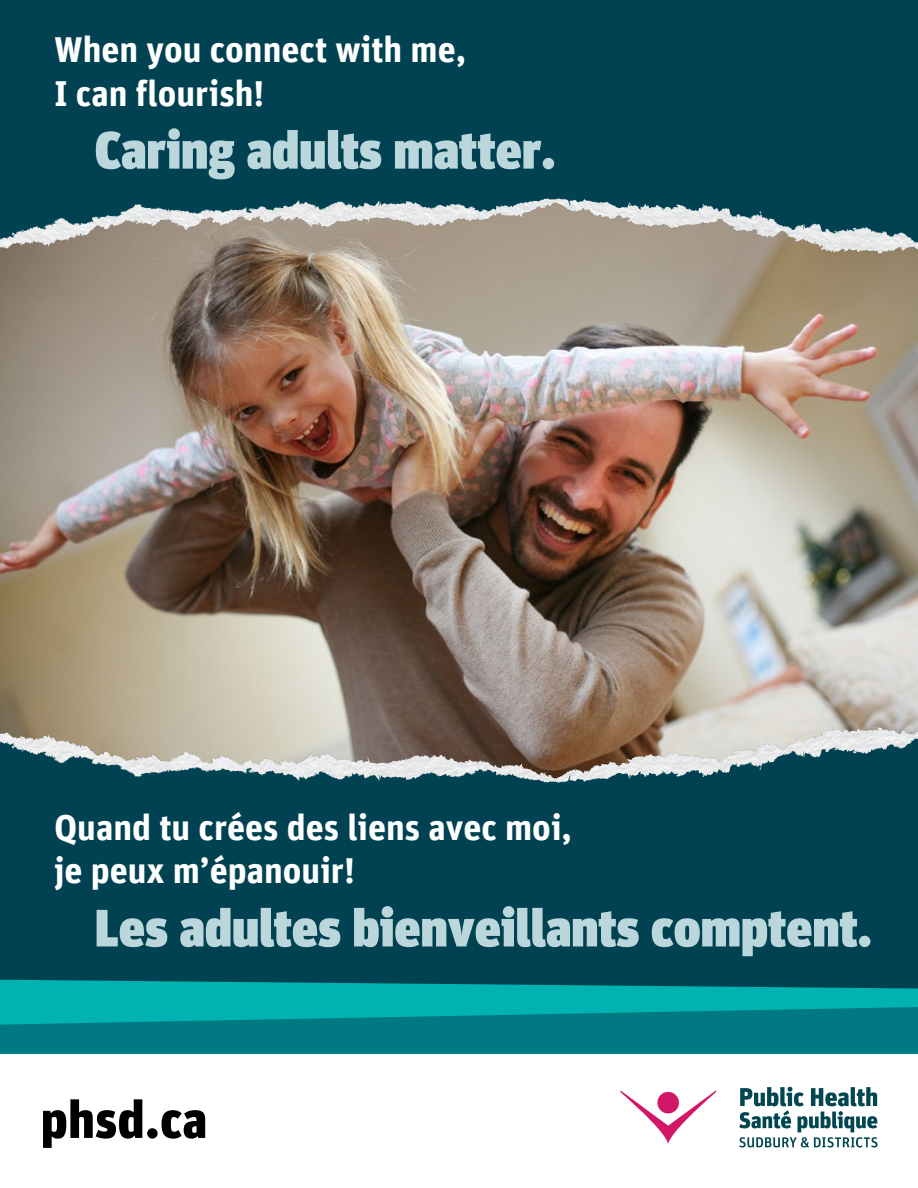
<style>
.page{position:relative;width:918px;height:1188px;background:#fff}
.page>*{position:absolute;margin:0;border:0;box-sizing:border-box;transform-origin:0 0}
.Tagline_-_turquoise_20__FR{font:900 52.5px "Unit Pro";color:#bcd7db}
.Tagline_-_turquoise_20{font:900 52.5px "Unit Pro";color:#bcd7db}
.PHSD{font:900 52.5px "Unit Pro";color:#000}
.Message_-_white_FR{font:700 36px "Unit Pro";color:#fff}
.Message_-_white{font:700 36px "Unit Pro";color:#fff}
</style>
<div class="page">
<img style="left:0;top:258px;width:918px;height:465px">
<img style="left:0;top:723px;width:918px;height:13px">
<img style="left:867px;top:725px;width:51px;height:10px">
<svg style="left:0;top:736px;width:918px;height:244px;background:#18505c"></svg>
<svg style="left:0;top:980px;width:918px;height:27px;background:#00a1a1"></svg>
<svg style="left:0;top:1007px;width:918px;height:47px;background:#00848b"></svg>
<img style="left:0;top:245px;width:918px;height:13px">
<img style="left:0;top:245px;width:38px;height:6px">
<svg style="left:0;top:0;width:918px;height:245px;background:#19515d"></svg>
<svg style="left:620px;top:1091px;width:96px;height:53px"></svg>
<div style="left:657px;top:1092px;width:22px;height:21px;background:#d21668;border-radius:50%"></div>
<svg style="left:739px;top:1087px;width:138px;height:61px"></svg>
<p class="Message_-_white" style="left:54px;top:24px;width:414px">When you connect with me,</p>
<p class="Message_-_white" style="left:54px;top:67px;width:212px">I can flourish!</p>
<p class="Tagline_-_turquoise_20" style="left:94px;top:111px;width:462px">Caring adults matter.</p>
<p class="Message_-_white_FR" style="left:54px;top:801px;width:519px">Quand tu crées des liens avec moi,</p>
<p class="Message_-_white_FR" style="left:54px;top:845px;width:302px">je peux m’épanouir!</p>
<p class="Tagline_-_turquoise_20__FR" style="left:94px;top:888px;width:779px">Les adultes bienveillants comptent.</p>
<p class="PHSD" style="left:40px;top:1080px;width:169px">phsd.ca</p>
</div>
